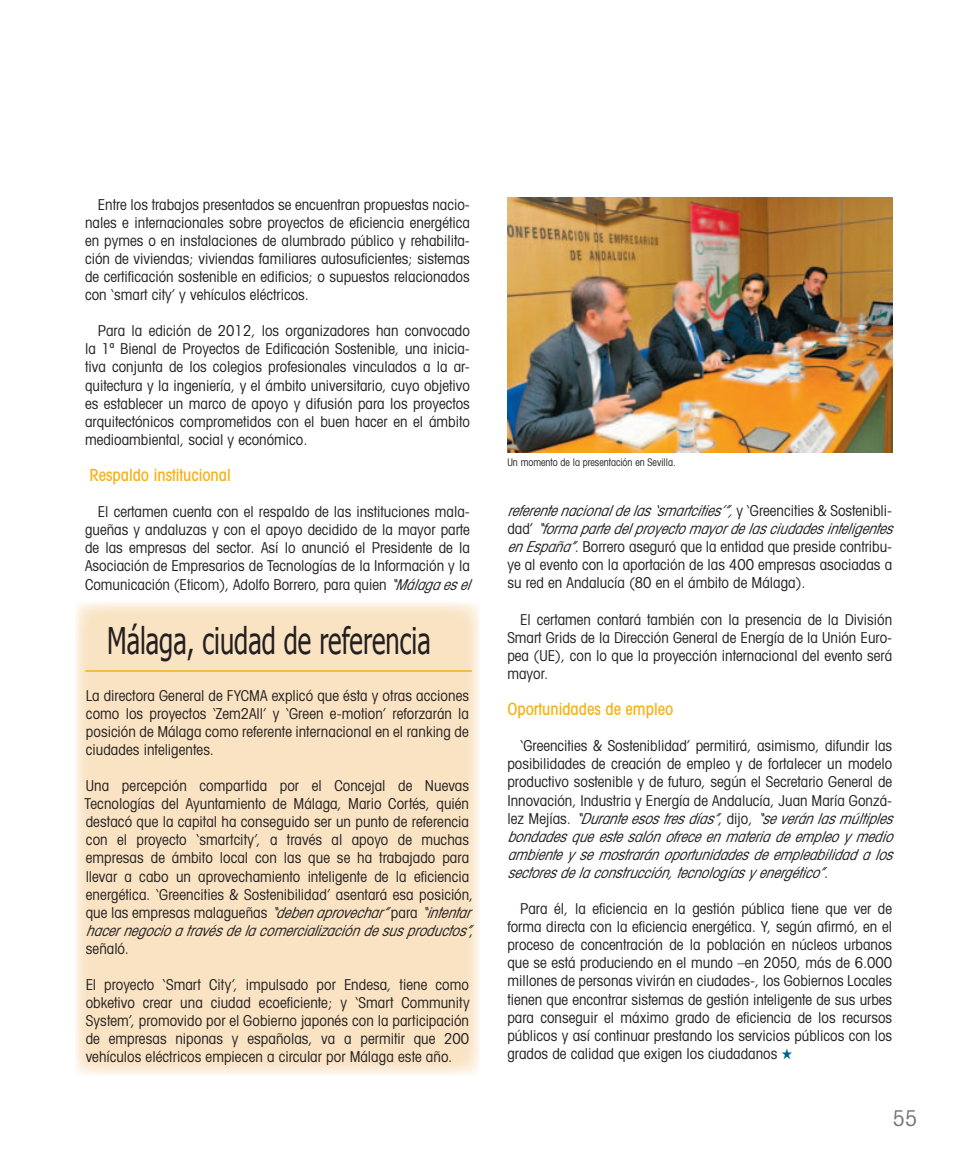
<style>
.page{position:relative;width:978px;height:1149px;background:#fff}
.page>*{position:absolute;margin:0;border:0;box-sizing:border-box;transform-origin:0 0}
.t1{font:36.75px "Tahoma";color:#231f20;scale:.69 1}
.t2{font:condensed 21.75px "Avant Garde";color:#727773}
.parrafo_texto_artiuc{font:500 condensed 16.8px "Avant Garde";color:#f7b118}
.parrafo_texto_artiuc-2{font:condensed 15px/18px "Avant Garde";color:#231f20;text-align:justify}
.t3{font:condensed 10.5px "Avant Garde";color:#231f20;scale:.95 1}
.s1{font-style:italic}
.s2{color:#00628a}
</style>
<div class="page">
<div style="left:75px;top:602px;width:404px;height:473px;background:#f9e3c3"></div>
<hr style="left:85px;top:670px;width:387px;height:1px;background:#f7b118">
<img style="left:507px;top:198px;width:386px;height:254px">
<p class="parrafo_texto_artiuc-2" style="left:85px;top:195px;width:386px;text-indent:13px">Entre los trabajos presentados se encuentran propuestas nacio&shy;nales e internacionales sobre proyectos de eficiencia energética en pymes o en instalaciones de alumbrado público y rehabilita&shy;ción de viviendas; viviendas familiares autosuficientes; sistemas de certificación sostenible en edificios; o supuestos relacionados con ‘smart city’ y vehículos eléctricos.</p>
<p class="parrafo_texto_artiuc-2" style="left:85px;top:321px;width:386px;text-indent:13px">Para la edición de 2012, los organizadores han convocado la 1ª Bienal de Proyectos de Edificación Sostenible, una inicia&shy;tiva conjunta de los colegios profesionales vinculados a la ar&shy;quitectura y la ingeniería, y el ámbito universitario, cuyo objetivo es establecer un marco de apoyo y difusión para los proyectos arquitectónicos comprometidos con el buen hacer en el ámbito medioambiental, social y económico.</p>
<p class="parrafo_texto_artiuc" style="left:90px;top:464px;width:143px">Respaldo institucional</p>
<p class="parrafo_texto_artiuc-2" style="left:85px;top:502px;width:393px;text-align:center">El certamen cuenta con el respaldo de las instituciones mala&shy;gueñas y andaluzas y con el apoyo decidido de la mayor parte de las empresas del sector. Así lo anunció el Presidente de la Asociación de Empresarios de Tecnologías de la Información y la Comunicación (Eticom), Adolfo Borrero, para quien <span class="s1">“Málagaesel</span></p>
<p class="parrafo_texto_artiuc-2" style="left:507px;top:501px;width:393px;text-align:left"><span class="s1">referentenacionaldelas‘smartcities’”,</span>y ‘ G r e e n c i t i e s &amp; S o s t e n i b l i - d a d ’ <span class="s1">“formapartedelproyectomayordelasciudadesinteligentes enEspaña”.</span>Borrero aseguró que la entidad que preside contribu&shy;ye al evento con la aportación de las 400 empresas asociadas a su red en Andalucía (80 en el ámbito de Málaga).</p>
<p class="parrafo_texto_artiuc-2" style="left:507px;top:609px;width:386px;text-indent:13px">El certamen contará también con la presencia de la División Smart Grids de la Dirección General de Energía de la Unión Euro&shy;pea (UE), con lo que la proyección internacional del evento será mayor.</p>
<p class="parrafo_texto_artiuc" style="left:507px;top:698px;width:167px">Oportunidades de empleo</p>
<p class="parrafo_texto_artiuc-2" style="left:507px;top:736px;width:393px;text-align:left;text-indent:13px">‘Greencities &amp; Sosteniblidad’ permitirá, asimismo, difundir las posibilidades de creación de empleo y de fortalecer un modelo productivo sostenible y de futuro, según el Secretario General de Innovación, Industria y Energía de Andalucía, Juan María Gonzá&shy;l e z M e j í a s . <span class="s1">“Duranteesostresdías”</span>, d i j o , <span class="s1">“severánlasmúltiples bondadesqueestesalónofreceenmateriadeempleoy medio ambientey semostraránoportunidadesdeempleabilidadalos sectoresdelaconstrucción,tecnologíasy energético”.</span></p>
<p class="parrafo_texto_artiuc-2" style="left:507px;top:899px;width:386px;text-indent:13px">Para él, la eficiencia en la gestión pública tiene que ver de forma directa con la eficiencia energética. Y, según afirmó, en el proceso de concentración de la población en núcleos urbanos que se está produciendo en el mundo –en 2050, más de 6.000 millones de personas vivirán en ciudades-, los Gobiernos Locales tienen que encontrar sistemas de gestión inteligente de sus urbes para conseguir el máximo grado de eficiencia de los recursos públicos y así continuar prestando los servicios públicos con los grados de calidad que exigen los ciudadanos <span class="s2">★</span></p>
<p class="t3" style="left:507px;top:455px;width:179px">Un momento de la presentación en Sevilla.</p>
<p class="t1" style="left:107px;top:616px;width:471px">Málaga, ciudad de referencia</p>
<p class="parrafo_texto_artiuc-2" style="left:86px;top:685px;width:385px">La directora General de FYCMA explicó que ésta y otras acciones como los proyectos ‘Zem2All’ y ‘Green e-motion’ reforzarán la posición de Málaga como referente internacional en el ranking de ciudades inteligentes.</p>
<p class="parrafo_texto_artiuc-2" style="left:85px;top:776px;width:394px;text-align:left">Una percepción compartida por el Concejal de Nuevas Tecnologías del Ayuntamiento de Málaga, Mario Cortés, quién destacó que la capital ha conseguido ser un punto de referencia con el proyecto ‘smartcity’, a través al apoyo de muchas empresas de ámbito local con las que se ha trabajado para llevar a cabo un aprovechamiento inteligente de la eficiencia energética. ‘Greencities &amp; Sostenibilidad’ asentará esa posición, q u e l a s e m p re s a s m a l a g u e ñ a s <span class="s1">“debenaprovechar”</span>p a ra <span class="s1">“intentar hacernegocioatravésdelacomercializacióndesusproductos”</span>, señaló.</p>
<p class="parrafo_texto_artiuc-2" style="left:86px;top:975px;width:386px">El proyecto ‘Smart City’, impulsado por Endesa, tiene como obketivo crear una ciudad ecoeficiente; y ‘Smart Community System’, promovido por el Gobierno japonés con la participación de empresas niponas y españolas, va a permitir que 200 vehículos eléctricos empiecen a circular por Málaga este año.</p>
<p class="t2" style="left:893px;top:1104px;width:26px">55</p>
</div>
